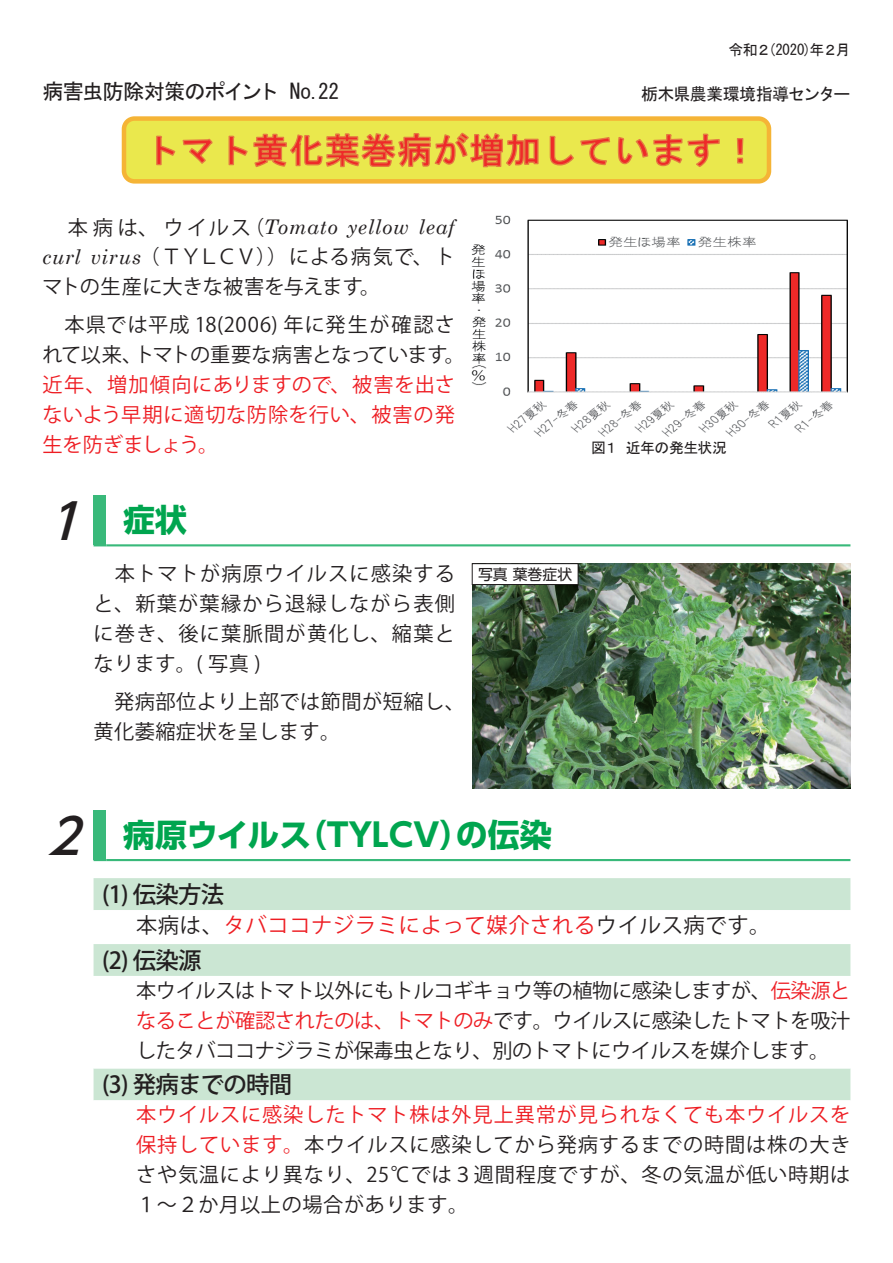
<style>
.page{position:relative;width:893px;height:1263px;background:#fff}
.page>*{position:absolute;margin:0;border:0;box-sizing:border-box;transform-origin:0 0}
.t1{font:700 31.95px "UD Shin Go Pro";letter-spacing:-.025em;color:#00a54f}
.t2{font:500 23.4px "Koz Go Pro";letter-spacing:-.03em;color:#231f20}
.t3{font:21.3px "Koz Go Pro";letter-spacing:.03em;color:#ee1d23}
.t4{font:21.3px "MS Gothic";letter-spacing:-.05em;color:#231f20}
.t5{font:20.25px/29.7px "Koz Go Pro";letter-spacing:.025em;color:#231f20;text-align:justify}
.t6{font:20.25px/29.7px "Koz Go Pro";letter-spacing:.02em;color:#ee1d23;text-align:justify}
.t7{font:20.25px/29.7px "Koz Go Pro";letter-spacing:-.005em;color:#231f20}
.t8{font:italic 20.25px "Century Schoolbook";letter-spacing:.035em;color:#231f20}
.t9{font:16.95px "MS Gothic";letter-spacing:-.04em;color:#231f20}
.t10{font:14.85px "MS Gothic";letter-spacing:-.03em;color:#231f20}
.t11{font:14.85px "UD Shin Go Pro";color:#231f20}
.s1{font-family:"Koz Go Pro";font-style:normal}
.s2{font-family:"Century Schoolbook";font-style:italic}
.s3{font-weight:500;font-style:italic;font-size:48.9px;color:#231f20}
.s4{color:#231f20}
.s5{color:#ee1d23}
</style>
<div class="page">
<img style="left:472px;top:563px;width:378px;height:226px">
<div style="left:472px;top:564px;width:106px;height:20px;background:#fff"></div>
<div style="left:472px;top:563px;width:106px;height:22px;border:1px solid #231f20"></div>
<div style="left:94px;top:495px;width:12px;height:50px;background:#39b97a"></div>
<svg style="left:94px;top:545px;width:12px;height:1px"></svg>
<hr style="left:106px;top:544px;width:744px;height:2px;background:#39b97a">
<div style="left:94px;top:810px;width:12px;height:50px;background:#39b97a"></div>
<hr style="left:106px;top:859px;width:744px;height:2px;background:#39b97a">
<svg style="left:93px;top:811px;width:13px;height:50px"></svg>
<div style="left:94px;top:878px;width:756px;height:32px;background:#cbe6d3"></div>
<svg style="left:94px;top:944px;width:756px;height:156px"></svg>
<div style="left:124px;top:119px;width:645px;height:62px;background:#eae84d;border-radius:10px"></div>
<div style="left:122px;top:116px;width:649px;height:68px;border:4px solid #f5b436;border-radius:10px"></div>
<svg style="left:155px;top:132px;width:589px;height:52px"></svg>
<img style="left:471px;top:215px;width:377px;height:222px">
<p class="t10" style="left:728px;top:43px;width:124px">令和２(2020)年２月</p>
<p class="t4" style="left:43px;top:81px;width:298px">病害虫防除対策のポイント No.22</p>
<p class="t9" style="left:641px;top:85px;width:211px">栃木県農業環境指導センター</p>
<p class="t8" style="left:43px;top:215px;width:414px"><span class="s1">　本病は、ウイルス（</span>Tomato yellow leaf</p>
<p class="t7" style="left:43px;top:243px;width:414px"><span class="s2">curl virus</span> （ＴＹＬＣＶ））による病気で、トマトの生産に大きな被害を与えます。</p>
<p class="t5" style="left:43px;top:311px;width:424px">　本県では平成 18(2006) 年に発生が確認されて以来、トマトの重要な病害となっています。</p>
<p class="t6" style="left:43px;top:370px;width:414px">近年、増加傾向にありますので、被害を出さないよう早期に適切な防除を行い、被害の発生を防ぎましょう。</p>
<h1 class="t1" style="left:47px;top:494px;width:142px"><span class="s3">1</span> 症状</h1>
<p class="t5" style="left:94px;top:559px;width:363px">　本トマトが病原ウイルスに感染すると、新葉が葉縁から退緑しながら表側に巻き、後に葉脈間が黄化し、縮葉となります。( 写真 )</p>
<p class="t5" style="left:94px;top:687px;width:373px">　発病部位より上部では節間が短縮し、黄化萎縮症状を呈します。</p>
<p class="t10" style="left:591px;top:440px;width:138px">図１ 近年の発生状況</p>
<p class="t11" style="left:478px;top:562px;width:96px">写真 葉巻症状</p>
<h1 class="t1" style="left:47px;top:808px;width:506px"><span class="s3">2</span> 病原ウイルス（ＴＹＬＣＶ）の伝染</h1>
<p class="t2" style="left:102px;top:879px;width:124px">(1) 伝染方法</p>
<p class="t3" style="left:136px;top:911px;width:636px"><span class="s4">本病は、</span>タバココナジラミによって媒介される<span class="s4">ウイルス病です。</span></p>
<p class="t2" style="left:102px;top:945px;width:101px">(2) 伝染源</p>
<p class="t5" style="left:136px;top:976px;width:716px">本ウイルスはトマト以外にもトルコギキョウ等の植物に感染しますが、<span class="s5">伝染源となることが確認されたのは、トマトのみ</span>です。ウイルスに感染したトマトを吸汁したタバココナジラミが保毒虫となり、別のトマトにウイルスを媒介します。</p>
<p class="t2" style="left:102px;top:1070px;width:192px">(3) 発病までの時間</p>
<p class="t5" style="left:136px;top:1100px;width:716px"><span class="s5">本ウイルスに感染したトマト株は外見上異常が見られなくても本ウイルスを保持しています。</span>本ウイルスに感染してから発病するまでの時間は株の大きさや気温により異なり、25℃では３週間程度ですが、冬の気温が低い時期は１～２か月以上の場合があります。</p>
</div>
